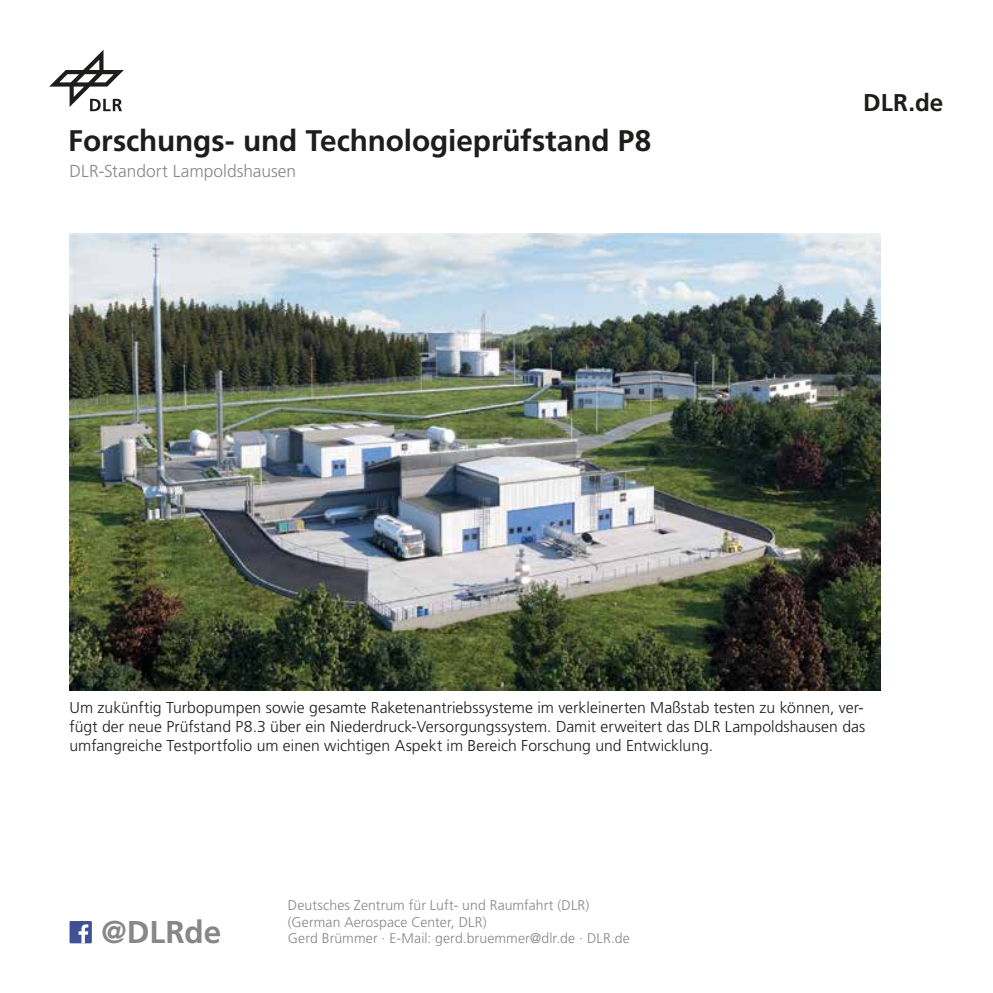
<style>
.page{position:relative;width:993px;height:993px;background:#fff}
.page>*{position:absolute;margin:0;border:0;box-sizing:border-box;transform-origin:0 0}
.t1{font:700 31.5px "Frutiger LT Std";letter-spacing:-.005em;color:#878787}
.t2{font:700 29.75px "Frutiger LT Std";letter-spacing:-.005em;color:#1d1d1b}
.t3{font:700 24.32px "Frutiger LT Std";color:#1d1d1b}
.t4{font:300 17.32px "Frutiger LT Std";color:#878787}
.t5{font:300 15.75px/18.9px "Frutiger LT Std";letter-spacing:.005em;color:#1d1d1b;text-align:justify}
.t6{font:300 14px/16.8px "Frutiger LT Std";letter-spacing:.005em;color:#878787}
</style>
<div class="page">
<svg style="left:49px;top:50px;width:75px;height:61px"></svg>
<div style="left:69px;top:920px;width:23px;height:23px;background:#3e5293"></div>
<svg style="left:78px;top:924px;width:10px;height:19px"></svg>
<img style="left:69px;top:234px;width:811px;height:455px">
<h2 class="t2" style="left:68px;top:123px;width:584px">Forschungs- und Technologieprüfstand P8</h2>
<p class="t4" style="left:69px;top:161px;width:228px">DLR-Standort Lampoldshausen</p>
<h3 class="t3" style="left:863px;top:88px;width:81px">DLR.de</h3>
<p class="t5" style="left:69px;top:698px;width:796px">Um zukünftig Turbopumpen sowie gesamte Raketenantriebssysteme im verkleinerten Maßstab testen zu können, ver&shy;fügt der neue Prüfstand P8.3 über ein Niederdruck-Versorgungssystem. Damit erweitert das DLR Lampoldshausen das umfangreiche Testportfolio um einen wichtigen Aspekt im Bereich Forschung und Entwicklung.</p>
<h1 class="t1" style="left:102px;top:913px;width:121px">@DLRde</h1>
<p class="t6" style="left:288px;top:896px;width:343px">Deutsches Zentrum für Luft- und Raumfahrt (DLR) (German Aerospace Center, DLR)<br>Gerd Brümmer · E-Mail: gerd.bruemmer@dlr.de · DLR.de</p>
</div>
